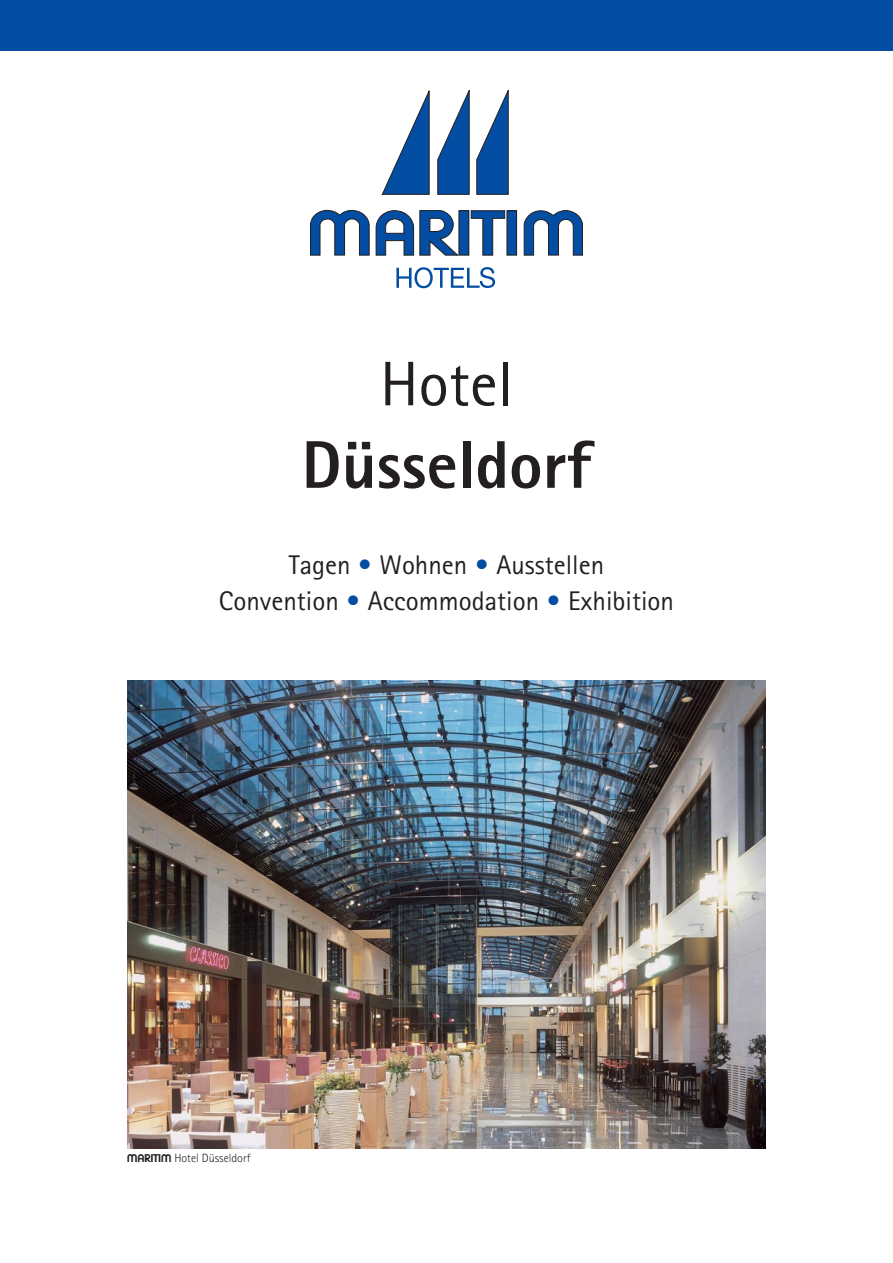
<style>
.page{position:relative;width:893px;height:1263px;background:#fff}
.page>*{position:absolute;margin:0;border:0;box-sizing:border-box;transform-origin:0 0}
.t1{font:800 67.5px "AT Rotis Sans Serif";color:#231f20}
.t2{font:63px "AT Rotis Sans Serif";color:#231f20}
.t3{font:27px/36px "AT Rotis Sans Serif";color:#231f20;text-align:center}
.t4{font:300 12px "AT Rotis Sans Serif";color:#231f20}
.s1{color:#034ea2}
.s2{font-family:"Maritim Plain";font-weight:400}
</style>
<div class="page">
<img style="left:128px;top:680px;width:637px;height:468px">
<svg style="left:381px;top:90px;width:49px;height:105px"></svg>
<svg style="left:437px;top:90px;width:33px;height:105px"></svg>
<svg style="left:476px;top:90px;width:33px;height:105px"></svg>
<svg style="left:523px;top:210px;width:60px;height:46px"></svg>
<div style="left:459px;top:211px;width:10px;height:44px;background:#034ea2"></div>
<div style="left:458px;top:210px;width:11px;height:46px;border:1px solid #231f20"></div>
<svg style="left:470px;top:210px;width:36px;height:46px"></svg>
<div style="left:507px;top:211px;width:10px;height:44px;background:#034ea2"></div>
<div style="left:506px;top:210px;width:11px;height:46px;border:1px solid #231f20"></div>
<svg style="left:310px;top:209px;width:150px;height:47px"></svg>
<svg style="left:396px;top:267px;width:99px;height:21px"></svg>
<div style="left:1px;top:0;width:892px;height:51px;background:#034ea2"></div>
<h2 class="t2" style="left:380px;top:362px;width:134px">Hotel</h2>
<h1 class="t1" style="left:302px;top:441px;width:291px">Düsseldorf</h1>
<p class="t3" style="left:219px;top:549px;width:457px">Tagen <span class="s1">•</span> Wohnen <span class="s1">•</span> Ausstellen<br>Convention <span class="s1">•</span> Accommodation <span class="s1">•</span> Exhibition</p>
<p class="t4" style="left:128px;top:1153px;width:125px"><span class="s2">M</span> Hotel Düsseldorf</p>
</div>
